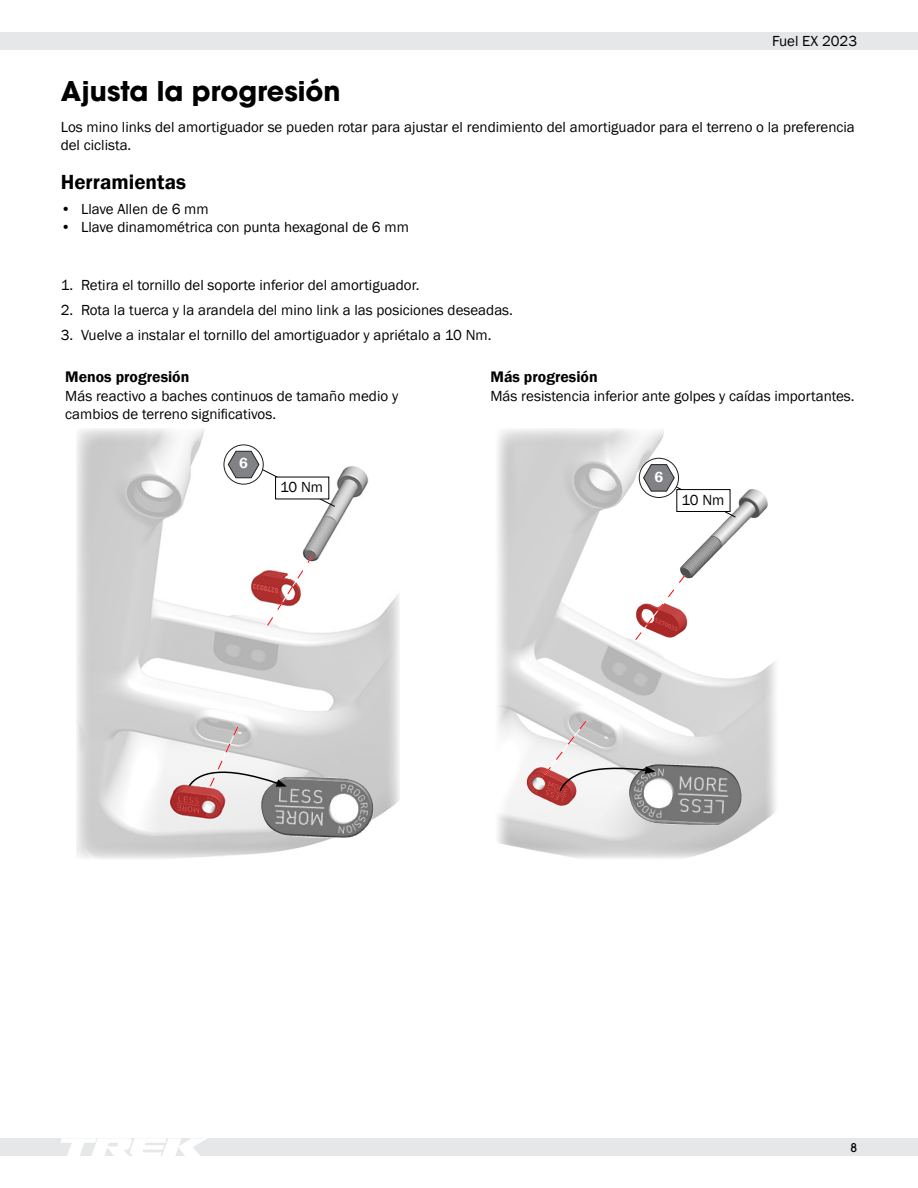
<style>
.page{position:relative;width:918px;height:1188px;background:#fff}
.page>*{position:absolute;margin:0;border:0;box-sizing:border-box;transform-origin:0 0}
.Section_Head{font:700 27px "ITC Avant Garde Pro";color:#000}
.Subhead_1{font:600 21px "Franklin Gothic";color:#000}
.Subhead_1-2{font:600 15.75px "Franklin Gothic";color:#000}
.Body_Straddle{font:15px/18px "Franklin Gothic";color:#000}
.Body{font:15px/18px "Franklin Gothic";color:#000}
.t1{font:600 15px "Franklin Gothic";color:#fff}
.t2{font:500 12px "ITC Avant Garde Pro";color:#000}
</style>
<div class="page">
<div style="left:0;top:32px;width:918px;height:17px;background:#e6e7e9"></div>
<div style="left:0;top:1139px;width:918px;height:17px;background:#e6e7e9"></div>
<svg style="left:61px;top:1139px;width:145px;height:17px"></svg>
<img style="left:76px;top:429px;width:323px;height:430px">
<svg style="left:267px;top:554px;width:47px;height:72px"></svg>
<svg style="left:224px;top:445px;width:39px;height:39px"></svg>
<div style="left:224px;top:445px;width:39px;height:39px;border:1px solid #231f20;border-radius:50%"></div>
<svg style="left:228px;top:451px;width:108px;height:56px"></svg>
<img style="left:259px;top:773px;width:117px;height:65px">
<svg style="left:187px;top:726px;width:100px;height:62px"></svg>
<img style="left:497px;top:429px;width:279px;height:430px">
<svg style="left:635px;top:575px;width:51px;height:66px"></svg>
<svg style="left:639px;top:458px;width:40px;height:40px"></svg>
<div style="left:639px;top:458px;width:40px;height:40px;border:1px solid #231f20;border-radius:50%"></div>
<svg style="left:643px;top:463px;width:94px;height:59px"></svg>
<img style="left:627px;top:764px;width:117px;height:65px">
<svg style="left:544px;top:720px;width:112px;height:73px"></svg>
<p class="Body_Straddle" style="left:772px;top:32px;width:87px">Fuel EX 2023</p>
<p class="Section_Head" style="left:61px;top:73px;width:281px">Ajusta la progresión</p>
<p class="Body_Straddle" style="left:61px;top:119px;width:796px">Los mino links del amortiguador se pueden rotar para ajustar el rendimiento del amortiguador para el terreno o la preferencia del ciclista.</p>
<p class="Subhead_1" style="left:61px;top:169px;width:127px">Herramientas</p>
<p class="Body_Straddle" style="left:61px;top:200px;width:149px">• Llave Allen de 6 mm</p>
<p class="Body_Straddle" style="left:61px;top:218px;width:350px">• Llave dinamométrica con punta hexagonal de 6 mm</p>
<p class="Body_Straddle" style="left:61px;top:277px;width:360px">1. Retira el tornillo del soporte inferior del amortiguador.</p>
<p class="Body_Straddle" style="left:61px;top:302px;width:454px">2. Rota la tuerca y la arandela del mino link a las posiciones deseadas.</p>
<p class="Body_Straddle" style="left:61px;top:326px;width:432px">3. Vuelve a instalar el tornillo del amortiguador y apriétalo a 10 Nm.</p>
<p class="Subhead_1-2" style="left:65px;top:367px;width:126px">Menos progresión</p>
<p class="Subhead_1-2" style="left:490px;top:367px;width:109px">Más progresión</p>
<p class="Body" style="left:65px;top:387px;width:334px">Más reactivo a baches continuos de tamaño medio y cambios de terreno significativos.</p>
<p class="Body" style="left:490px;top:387px;width:366px">Más resistencia inferior ante golpes y caídas importantes.</p>
<p class="t1" style="left:239px;top:454px;width:10px">6</p>
<p class="Body_Straddle" style="left:280px;top:479px;width:44px">10 Nm</p>
<p class="t1" style="left:654px;top:467px;width:10px">6</p>
<p class="Body_Straddle" style="left:682px;top:491px;width:44px">10 Nm</p>
<p class="t2" style="left:851px;top:1140px;width:8px">8</p>
</div>
